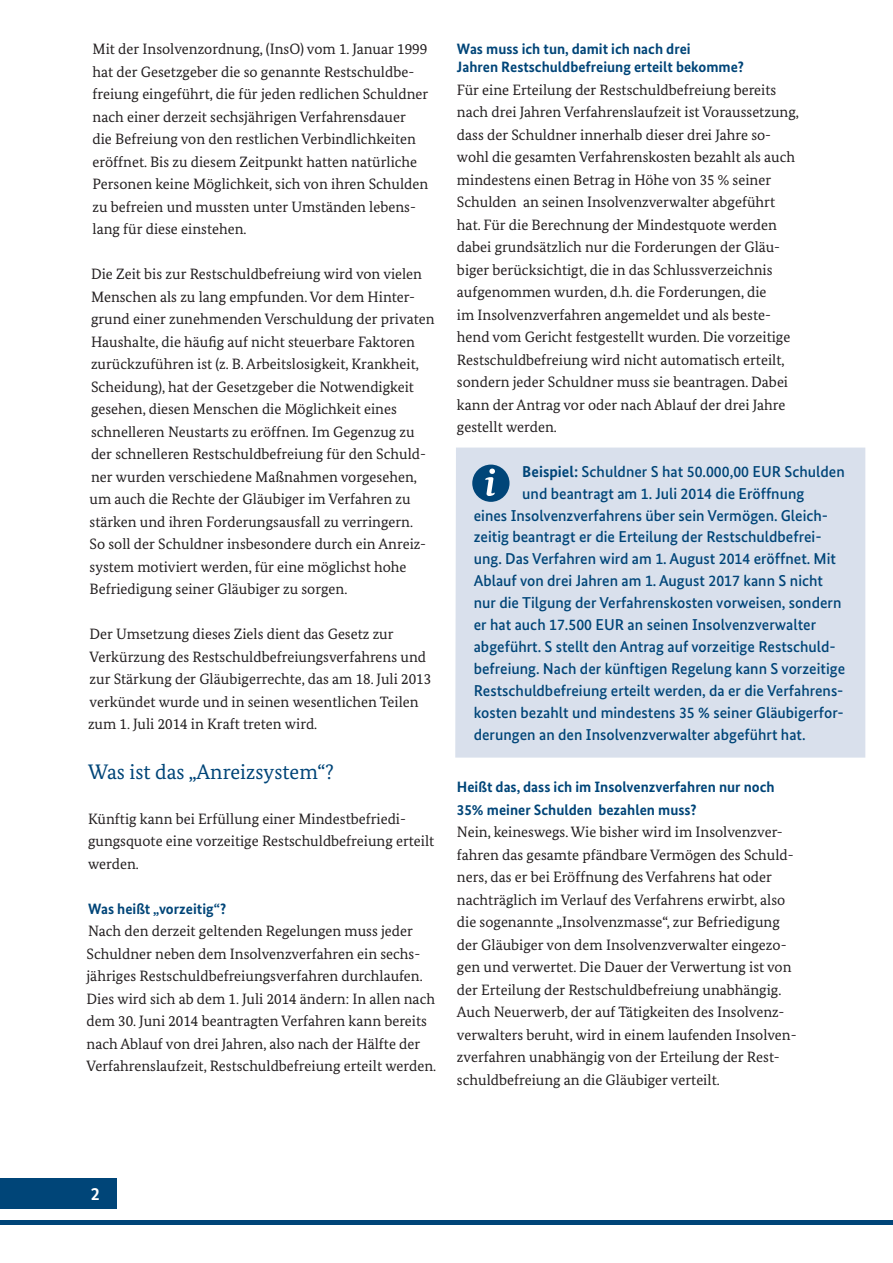
<style>
.page{position:relative;width:893px;height:1263px;background:#fff}
.page>*{position:absolute;margin:0;border:0;box-sizing:border-box;transform-origin:0 0}
.t1{font:21px "Bundes Serif";color:#004578}
.t2{font:700 18px "Bundes Sans";color:#fff}
.t3{font:500 15.75px "Bundes Sans";color:#004578}
.t4{font:15px/22.5px "Bundes Serif";color:#231f20}
.t5{font:700 15px/18px "Bundes Sans";color:#004578}
.s1{font-weight:700}
</style>
<div class="page">
<div style="left:455px;top:448px;width:410px;height:310px;background:#d9e0ec"></div>
<div style="left:472px;top:465px;width:37px;height:37px;background:#004578;border-radius:50%"></div>
<svg style="left:485px;top:469px;width:10px;height:27px"></svg>
<div style="left:0;top:1220px;width:893px;height:5px;background:#004578"></div>
<div style="left:0;top:1178px;width:117px;height:31px;background:#004578"></div>
<p class="t4" style="left:93px;top:38px;width:337px">Mit der Insolvenzordnung, (InsO) vom 1. Januar 1999 hat der Gesetzgeber die so genannte Restschuldbe&shy;freiung eingeführt, die für jeden redlichen Schuldner nach einer derzeit sechsjährigen Verfahrensdauer die Befreiung von den restlichen Verbindlichkeiten eröffnet. Bis zu diesem Zeitpunkt hatten natürliche Personen keine Möglichkeit, sich von ihren Schulden zu befreien und mussten unter Umständen lebens&shy;lang für diese einstehen.</p>
<p class="t4" style="left:90px;top:263px;width:347px">Die Zeit bis zur Restschuldbefreiung wird von vielen Menschen als zu lang empfunden. Vor dem Hinter&shy;grund einer zunehmenden Verschuldung der privaten Haushalte, die häufig auf nicht steuerbare Faktoren zurückzuführen ist (z. B. Arbeitslosigkeit, Krankheit, Scheidung), hat der Gesetzgeber die Notwendigkeit gesehen, diesen Menschen die Möglichkeit eines schnelleren Neustarts zu eröffnen. Im Gegenzug zu der schnelleren Restschuldbefreiung für den Schuld&shy;ner wurden verschiedene Maßnahmen vorgesehen, um auch die Rechte der Gläubiger im Verfahren zu stärken und ihren Forderungsausfall zu verringern.<br>So soll der Schuldner insbesondere durch ein Anreiz&shy;system motiviert werden, für eine möglichst hohe Befriedigung seiner Gläubiger zu sorgen.</p>
<p class="t4" style="left:88px;top:623px;width:345px">Der Umsetzung dieses Ziels dient das Gesetz zur Verkürzung des Restschuldbefreiungsverfahrens und zur Stärkung der Gläubigerrechte, das am 18. Juli 2013 verkündet wurde und in seinen wesentlichen Teilen zum 1. Juli 2014 in Kraft treten wird.</p>
<h1 class="t1" style="left:88px;top:759px;width:247px">Was ist das „Anreizsystem“?</h1>
<p class="t4" style="left:88px;top:807px;width:348px">Künftig kann bei Erfüllung einer Mindestbefriedi&shy;gungsquote eine vorzeitige Restschuldbefreiung erteilt werden.</p>
<p class="t5" style="left:88px;top:899px;width:140px">Was heißt „vorzeitig“?</p>
<p class="t4" style="left:87px;top:920px;width:351px">Nach den derzeit geltenden Regelungen muss jeder Schuldner neben dem Insolvenzverfahren ein sechs&shy;jähriges Restschuldbefreiungsverfahren durchlaufen.<br>Dies wird sich ab dem 1. Juli 2014 ändern: In allen nach dem 30. Juni 2014 beantragten Verfahren kann bereits nach Ablauf von drei Jahren, also nach der Hälfte der Verfahrenslaufzeit, Restschuldbefreiung erteilt werden.</p>
<p class="t5" style="left:457px;top:40px;width:289px">Was muss ich tun, damit ich nach drei<br>Jahren Restschuldbefreiung erteilt bekomme?</p>
<p class="t4" style="left:457px;top:78px;width:343px">Für eine Erteilung der Restschuldbefreiung bereits nach drei Jahren Verfahrenslaufzeit ist Voraussetzung, dass der Schuldner innerhalb dieser drei Jahre so&shy;wohl die gesamten Verfahrenskosten bezahlt als auch mindestens einen Betrag in Höhe von 35 % seiner Schulden an seinen Insolvenzverwalter abgeführt hat. Für die Berechnung der Mindestquote werden dabei grundsätzlich nur die Forderungen der Gläu&shy;biger berücksichtigt, die in das Schlussverzeichnis aufgenommen wurden, d.h. die Forderungen, die<br>im Insolvenzverfahren angemeldet und als beste&shy;hend vom Gericht festgestellt wurden. Die vorzeitige Restschuldbefreiung wird nicht automatisch erteilt, sondern jeder Schuldner muss sie beantragen. Dabei kann der Antrag vor oder nach Ablauf der drei Jahre gestellt werden.</p>
<p class="t3" style="left:522px;top:462px;width:324px"><span class="s1">Beispiel:</span> Schuldner S hat 50.000,00 EUR Schulden</p>
<p class="t3" style="left:522px;top:484px;width:284px">und beantragt am 1. Juli 2014 die Eröffnung</p>
<p class="t3" style="left:474px;top:506px;width:356px">eines Insolvenzverfahrens über sein Vermögen. Gleich-</p>
<p class="t3" style="left:474px;top:527px;width:349px">zeitig beantragt er die Erteilung der Restschuldbefrei-</p>
<p class="t3" style="left:474px;top:549px;width:364px">ung. Das Verfahren wird am 1. August 2014 eröffnet. Mit</p>
<p class="t3" style="left:474px;top:571px;width:351px">Ablauf von drei Jahren am 1. August 2017 kann S nicht</p>
<p class="t3" style="left:474px;top:593px;width:369px">nur die Tilgung der Verfahrenskosten vorweisen, sondern</p>
<p class="t3" style="left:474px;top:615px;width:344px">er hat auch 17.500 EUR an seinen Insolvenzverwalter</p>
<p class="t3" style="left:474px;top:637px;width:364px">abgeführt. S stellt den Antrag auf vorzeitige Restschuld-</p>
<p class="t3" style="left:474px;top:659px;width:373px">befreiung. Nach der künftigen Regelung kann S vorzeitige</p>
<p class="t3" style="left:474px;top:681px;width:371px">Restschuldbefreiung erteilt werden, da er die Verfahrens-</p>
<p class="t3" style="left:474px;top:703px;width:372px">kosten bezahlt und mindestens 35 % seiner Gläubigerfor-</p>
<p class="t3" style="left:474px;top:724px;width:333px">derungen an den Insolvenzverwalter abgeführt hat.</p>
<p class="t5" style="left:457px;top:776px;width:319px;line-height:22.5px">Heißt das, dass ich im Insolvenzverfahren nur noch<br>35% meiner Schulden bezahlen muss?</p>
<p class="t4" style="left:457px;top:821px;width:341px">Nein, keineswegs. Wie bisher wird im Insolvenzver&shy;fahren das gesamte pfändbare Vermögen des Schuld&shy;ners, das er bei Eröffnung des Verfahrens hat oder nachträglich im Verlauf des Verfahrens erwirbt, also die sogenannte „Insolvenzmasse“, zur Befriedigung der Gläubiger von dem Insolvenzverwalter eingezo&shy;gen und verwertet. Die Dauer der Verwertung ist von der Erteilung der Restschuldbefreiung unabhängig.<br>Auch Neuerwerb, der auf Tätigkeiten des Insolvenz&shy;verwalters beruht, wird in einem laufenden Insolven&shy;zverfahren unabhängig von der Erteilung der Rest&shy;schuldbefreiung an die Gläubiger verteilt.</p>
<p class="t2" style="left:91px;top:1183px;width:10px">2</p>
</div>
